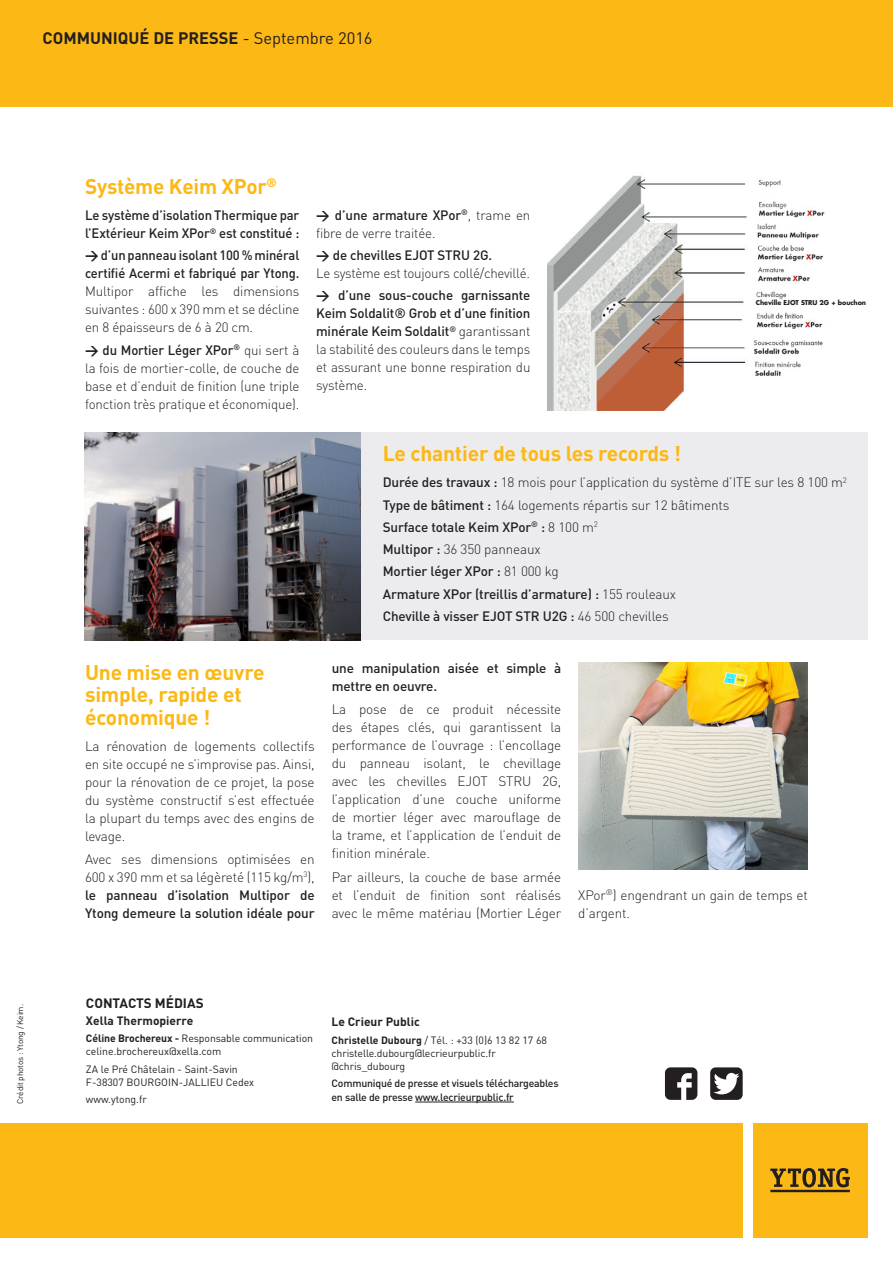
<style>
.page{position:relative;width:893px;height:1263px;background:#fff}
.page>*{position:absolute;margin:0;border:0;box-sizing:border-box;transform-origin:0 0}
.t1{font:700 21px/22.5px "DIN";letter-spacing:-.01em;color:#fcb814}
.t2{font:700 16.5px "DIN";color:#231f20}
.t3{font:300 13.5px/18px "DIN";letter-spacing:-.01em;color:#231f20;text-align:justify}
.t4{font:500 13.5px/18px "DIN";letter-spacing:-.01em;color:#231f20}
.t5{font:700 13.5px "DIN";color:#231f20}
.t6{font:700 12px "DIN";color:#231f20}
.t7{font:10.5px/13.2px "DIN";letter-spacing:-.01em;color:#231f20}
.t8{font:500 10.5px/13.2px "DIN";letter-spacing:-.02em;color:#231f20}
.t9{font:8.25px "DIN";letter-spacing:-.02em;color:#231f20}
.t10{font:700 6.45px "Futura";letter-spacing:-.01em;color:#231f20}
.s1{font-weight:400}
.s2{font-weight:700}
.s3{font-weight:500}
.s4{font-weight:300}
</style>
<div class="page">
<div style="left:315px;top:433px;width:552px;height:207px;background:#ececee"></div>
<div style="left:0;top:0;width:893px;height:106px;background:#fcb814"></div>
<div style="left:753px;top:1123px;width:114px;height:114px;background:#fcb814"></div>
<svg style="left:770px;top:1168px;width:80px;height:19px"></svg>
<hr style="left:770px;top:1190px;width:80px;height:2px;background:#231f20">
<div style="left:0;top:1123px;width:743px;height:114px;background:#fcb814"></div>
<img style="left:578px;top:662px;width:230px;height:208px">
<img style="left:547px;top:175px;width:278px;height:235px">
<div style="left:756px;top:300px;width:121px;height:8px;background:#fff"></div>
<img style="left:85px;top:433px;width:276px;height:207px">
<hr style="left:415px;top:1101px;width:99px;height:1px;background:#231f20">
<svg style="left:665px;top:1067px;width:32px;height:33px"></svg>
<svg style="left:710px;top:1067px;width:33px;height:33px"></svg>
<p class="t2" style="left:43px;top:27px;width:332px">COMMUNIQUÉ DE PRESSE <span class="s1">- Septembre 2016</span></p>
<p class="t9" style="left:15px;top:1104px;width:101px;rotate:-90deg">Crédit photos : Ytong / Keim.</p>
<p class="t1" style="left:85px;top:174px;width:193px">Système Keim XPor<sup>®</sup></p>
<p class="t4" style="left:85px;top:206px;width:216px">Le système d’isolation Thermique par l’Extérieur Keim XPor<sup>®</sup> est constitué :</p>
<p class="t3" style="left:85px;top:246px;width:216px"><span class="s2">&gt;</span> <span class="s3">d’un panneau isolant 100 % minéral certifié Acermi et fabriqué par Ytong.<br></span>Multipor affiche les dimensions suivantes : 600 x 390 mm et se décline en 8 épaisseurs de 6 à 20 cm.</p>
<p class="t3" style="left:85px;top:341px;width:216px"><span class="s2">&gt;</span> <span class="s3">du Mortier Léger XPor</span><sup>®</sup> qui sert à la fois de mortier-colle, de couche de base et d’enduit de finition (une triple fonction très pratique et économique).</p>
<p class="t3" style="left:316px;top:206px;width:216px"><span class="s2">&gt;</span> <span class="s3">d’une armature XPor</span><sup>®</sup>, trame en fibre de verre traitée.</p>
<p class="t4" style="left:316px;top:246px;width:178px"><span class="s2">&gt;</span> de chevilles EJOT STRU 2G.</p>
<p class="t3" style="left:316px;top:264px;width:215px">Le système est toujours collé/chevillé.</p>
<p class="t3" style="left:316px;top:286px;width:216px"><span class="s2">&gt;</span> <span class="s3">d’une sous-couche garnissante Keim Soldalit® Grob et d’une finition minérale Keim Soldalit</span><sup>®</sup> garantissant la stabilité des couleurs dans le temps et assurant une bonne respiration du système.</p>
<p class="t10" style="left:756px;top:298px;width:112px">Cheville EJOT STRU 2G + bouchon</p>
<p class="t1" style="left:383px;top:441px;width:300px">Le chantier de tous les records !</p>
<p class="t3" style="left:383px;top:473px;width:466px"><span class="s3">Durée des travaux :</span> 18 mois pour l’application du système d’ITE sur les 8 100 m<sup>2</sup></p>
<p class="t3" style="left:383px;top:495px;width:348px"><span class="s3">Type de bâtiment :</span> 164 logements répartis sur 12 bâtiments</p>
<p class="t4" style="left:383px;top:517px;width:217px">Surface totale Keim XPor<sup>®</sup> : <span class="s4">8 100 m</span><sup>2</sup></p>
<p class="t3" style="left:383px;top:540px;width:159px"><span class="s3">Multipor :</span> 36 350 panneaux</p>
<p class="t4" style="left:383px;top:562px;width:177px">Mortier léger XPor : <span class="s4">81 000 kg</span></p>
<p class="t4" style="left:383px;top:584px;width:295px">Armature XPor (treillis d’armature) : <span class="s4">155 rouleaux</span></p>
<p class="t4" style="left:383px;top:606px;width:287px">Cheville à visser EJOT STR U2G : <span class="s4">46 500 chevilles</span></p>
<p class="t1" style="left:85px;top:660px;width:181px">Une mise en œuvre simple, rapide et économique !</p>
<p class="t3" style="left:85px;top:737px;width:231px">La rénovation de logements collectifs en site occupé ne s’improvise pas. Ainsi, pour la rénovation de ce projet, la pose du système constructif s’est effectuée la plupart du temps avec des engins de levage.</p>
<p class="t4" style="left:85px;top:849px;width:231px;text-align:justify"><span class="s4">Avec ses dimensions optimisées en 600 x 390 mm et sa légèreté (115 kg/m</span><sup>3</sup><span class="s4">), </span>le panneau d’isolation Multipor de Ytong demeure la solution idéale pour</p>
<p class="t4" style="left:332px;top:659px;width:231px">une manipulation aisée et simple à mettre en oeuvre.</p>
<p class="t3" style="left:332px;top:700px;width:231px">La pose de ce produit nécessite des étapes clés, qui garantissent la performance de l’ouvrage : l’encollage du panneau isolant, le chevillage avec les chevilles EJOT STRU 2G, l’application d’une couche uniforme de mortier léger avec marouflage de la trame, et l’application de l’enduit de finition minérale.</p>
<p class="t3" style="left:332px;top:868px;width:231px">Par ailleurs, la couche de base armée et l’enduit de finition sont réalisés avec le même matériau (Mortier Léger</p>
<p class="t3" style="left:578px;top:886px;width:231px">XPor<sup>®</sup>) engendrant un gain de temps et d’argent.</p>
<p class="t5" style="left:86px;top:994px;width:119px">CONTACTS MÉDIAS</p>
<p class="t6" style="left:86px;top:1013px;width:109px">Xella Thermopierre</p>
<p class="t7" style="left:86px;top:1032px;width:229px"><span class="s2">Céline Brochereux -</span> Responsable communication celine.brochereux@xella.com</p>
<p class="t7" style="left:86px;top:1062px;width:153px">ZA le Pré Châtelain - Saint-Savin</p>
<p class="t7" style="left:86px;top:1075px;width:170px">F-38307 BOURGOIN-JALLIEU Cedex</p>
<p class="t7" style="left:86px;top:1093px;width:62px">www.ytong.fr</p>
<p class="t6" style="left:332px;top:1014px;width:90px">Le Crieur Public</p>
<p class="t7" style="left:332px;top:1033px;width:217px"><span class="s2">Christelle Dubourg</span> / Tél. : +33 (0)6 13 82 17 68</p>
<p class="t7" style="left:332px;top:1046px;width:166px">christelle.dubourg@lecrieurpublic.fr @chris_dubourg</p>
<p class="t8" style="left:332px;top:1077px;width:229px">Communiqué de presse et visuels téléchargeables en salle de presse www.lecrieurpublic.fr</p>
</div>
